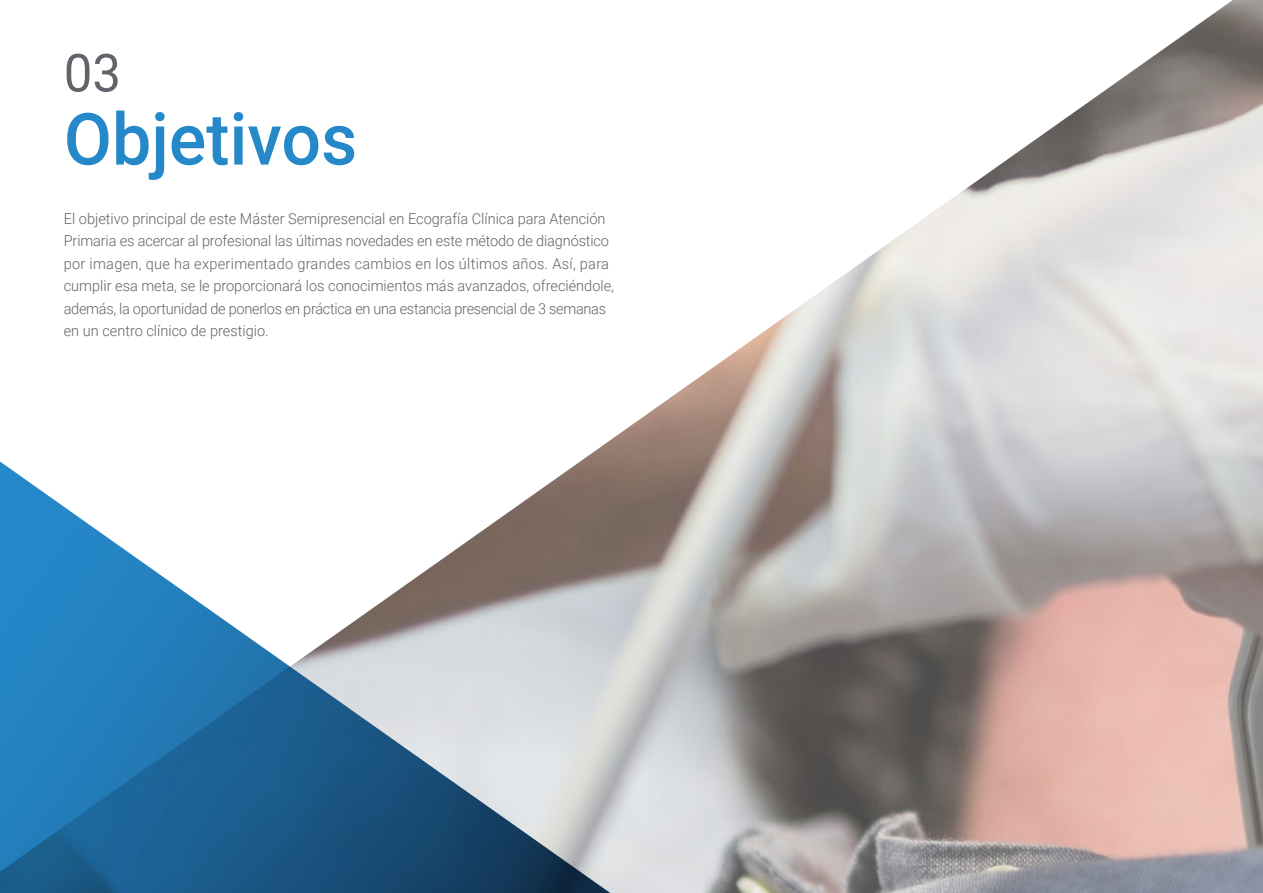
<style>
.page{position:relative;width:1263px;height:893px;background:#fff}
.page>*{position:absolute;margin:0;border:0;box-sizing:border-box;transform-origin:0 0}
.t1{font:500 72px "Roboto";color:#2488c9}
.t2{font:52.5px "Roboto";color:#61646a}
.t3{font:300 15px/22.5px "Roboto";color:#61646a}
</style>
<div class="page">
<img style="left:602px;top:0;width:661px;height:893px">
<svg style="left:0;top:446px;width:640px;height:447px"></svg>
<h2 class="t2" style="left:64px;top:36px;width:59px">03</h2>
<h1 class="t1" style="left:64px;top:89px;width:295px">Objetivos</h1>
<p class="t3" style="left:64px;top:207px;width:552px">El objetivo principal de este Máster Semipresencial en Ecografía Clínica para Atención Primaria es acercar al profesional las últimas novedades en este método de diagnóstico por imagen, que ha experimentado grandes cambios en los últimos años. Así, para cumplir esa meta, se le proporcionará los conocimientos más avanzados, ofreciéndole, además, la oportunidad de ponerlos en práctica en una estancia presencial de 3 semanas en un centro clínico de prestigio.</p>
</div>
